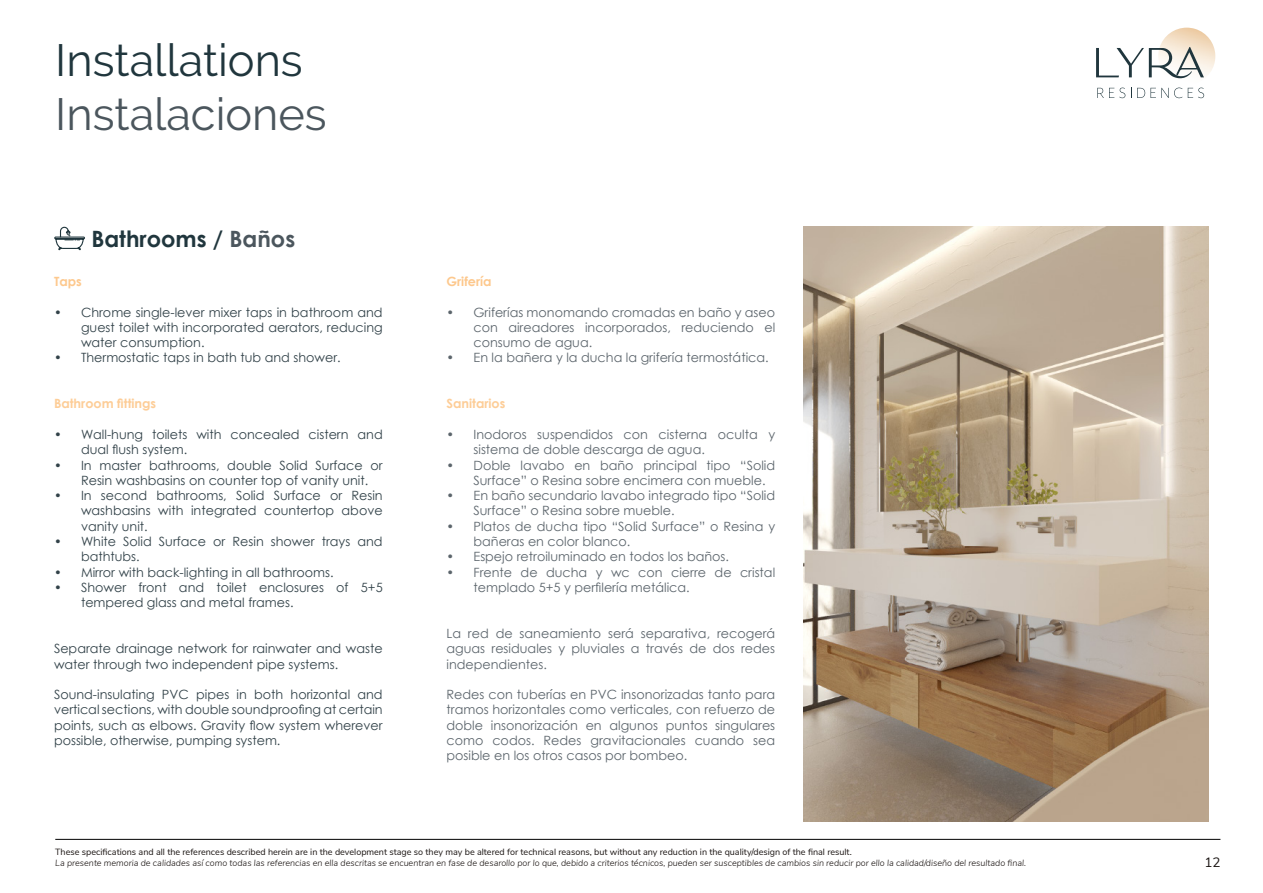
<style>
.page{position:relative;width:1263px;height:893px;background:#fff}
.page>*{position:absolute;margin:0;border:0;box-sizing:border-box;transform-origin:0 0}
.t1{font:45px/54px "Raleway";color:#20363d}
.t2{font:700 22.5px "Century Gothic";color:#20363d}
.t3{font:13.5px "Nunito Sans";color:#1b1513}
.t4{font:12.75px/15.3px "Century Gothic";color:#5c656c}
.t5{font:12.75px/15.3px "Century Gothic";color:#324249}
.t6{font:700 12.75px "Century Gothic";color:#fdcd97}
.t7{font:700 12.75px "Century Gothic";color:#fdc88d}
.t8{font:italic 300 9px "Nunito Sans";color:#1b1513}
.t9{font:9px "Nunito Sans";color:#1b1513}
.s1{color:#4b565d}
</style>
<div class="page">
<hr style="left:55px;top:839px;width:1165px;height:1px;background:#000">
<img style="left:1160px;top:28px;width:55px;height:51px">
<svg style="left:1096px;top:47px;width:108px;height:31px"></svg>
<svg style="left:1097px;top:88px;width:28px;height:10px"></svg>
<svg style="left:1131px;top:88px;width:51px;height:10px"></svg>
<svg style="left:1188px;top:88px;width:16px;height:10px"></svg>
<svg style="left:54px;top:226px;width:31px;height:25px"></svg>
<img style="left:803px;top:227px;width:406px;height:595px">
<p class="t1" style="left:55px;top:33px;width:273px">Installations<br><span class="s1">Instalaciones</span></p>
<p class="t2" style="left:91px;top:222px;width:205px">Bathrooms / <span class="s1">Baños</span></p>
<p class="t7" style="left:54px;top:272px;width:29px">Taps</p>
<p class="t5" style="left:81px;top:304px;width:303px;text-align:justify;text-indent:-27px">• Chrome single-lever mixer taps in bathroom and guest toilet with incorporated aerators, reducing water consumption.</p>
<p class="t5" style="left:54px;top:350px;width:288px">• Thermostatic taps in bath tub and shower.</p>
<p class="t6" style="left:54px;top:394px;width:104px">Bathroom fittings</p>
<p class="t5" style="left:81px;top:426px;width:303px;text-indent:-27px">• Wall-hung toilets with concealed cistern and dual flush system.</p>
<p class="t5" style="left:81px;top:457px;width:303px;text-indent:-27px">• In master bathrooms, double Solid Surface or<br>Resin washbasins on counter top of vanity unit.</p>
<p class="t5" style="left:81px;top:488px;width:303px;text-align:justify;text-indent:-27px">• In second bathrooms, Solid Surface or Resin washbasins with integrated countertop above vanity unit.</p>
<p class="t5" style="left:81px;top:534px;width:303px;text-indent:-27px">• White Solid Surface or Resin shower trays and bathtubs.</p>
<p class="t5" style="left:54px;top:564px;width:281px">• Mirror with back-lighting in all bathrooms.</p>
<p class="t5" style="left:81px;top:579px;width:303px;text-indent:-27px">• Shower front and toilet enclosures of 5+5 tempered glass and metal frames.</p>
<p class="t5" style="left:54px;top:641px;width:330px">Separate drainage network for rainwater and waste water through two independent pipe systems.</p>
<p class="t5" style="left:54px;top:687px;width:330px;text-align:justify">Sound-insulating PVC pipes in both horizontal and vertical sections, with double soundproofing at certain points, such as elbows. Gravity flow system wherever possible, otherwise, pumping system.</p>
<p class="t7" style="left:446px;top:272px;width:47px">Grifería</p>
<p class="t4" style="left:473px;top:304px;width:303px;text-align:justify;text-indent:-27px">• Griferías monomando cromadas en baño y aseo con aireadores incorporados, reduciendo el consumo de agua.</p>
<p class="t4" style="left:446px;top:350px;width:324px">• En la bañera y la ducha la grifería termostática.</p>
<p class="t6" style="left:446px;top:394px;width:60px">Sanitarios</p>
<p class="t4" style="left:473px;top:426px;width:303px;text-indent:-27px">• Inodoros suspendidos con cisterna oculta y sistema de doble descarga de agua.</p>
<p class="t4" style="left:473px;top:457px;width:303px;text-indent:-27px">• Doble lavabo en baño principal tipo “Solid<br>Surface” o Resina sobre encimera con mueble.</p>
<p class="t4" style="left:473px;top:488px;width:303px;text-indent:-27px">• En baño secundario lavabo integrado tipo “Solid<br>Surface” o Resina sobre mueble.</p>
<p class="t4" style="left:473px;top:518px;width:303px;text-indent:-27px">• Platos de ducha tipo “Solid Surface” o Resina y bañeras en color blanco.</p>
<p class="t4" style="left:446px;top:549px;width:284px">• Espejo retroiluminado en todos los baños.</p>
<p class="t4" style="left:473px;top:564px;width:303px;text-indent:-27px">• Frente de ducha y wc con cierre de cristal templado 5+5 y perfilería metálica.</p>
<p class="t4" style="left:446px;top:625px;width:330px;text-align:justify">La red de saneamiento será separativa, recogerá aguas residuales y pluviales a través de dos redes independientes.</p>
<p class="t4" style="left:446px;top:687px;width:330px;text-align:justify">Redes con tuberías en PVC insonorizadas tanto para tramos horizontales como verticales, con refuerzo de doble insonorización en algunos puntos singulares como codos. Redes gravitacionales cuando sea posible en los otros casos por bombeo.</p>
<p class="t9" style="left:55px;top:846px;width:798px">These specifications and all the references described herein are in the development stage so they may be altered for technical reasons, but without any reduction in the quality/design of the final result.</p>
<p class="t8" style="left:55px;top:856px;width:972px">La presente memoria de calidades así como todas las referencias en ella descritas se encuentran en fase de desarollo por lo que, debido a criterios técnicos, pueden ser susceptibles de cambios sin reducir por ello la calidad/diseño del resultado final.</p>
<p class="t3" style="left:1204px;top:852px;width:18px">12</p>
</div>
